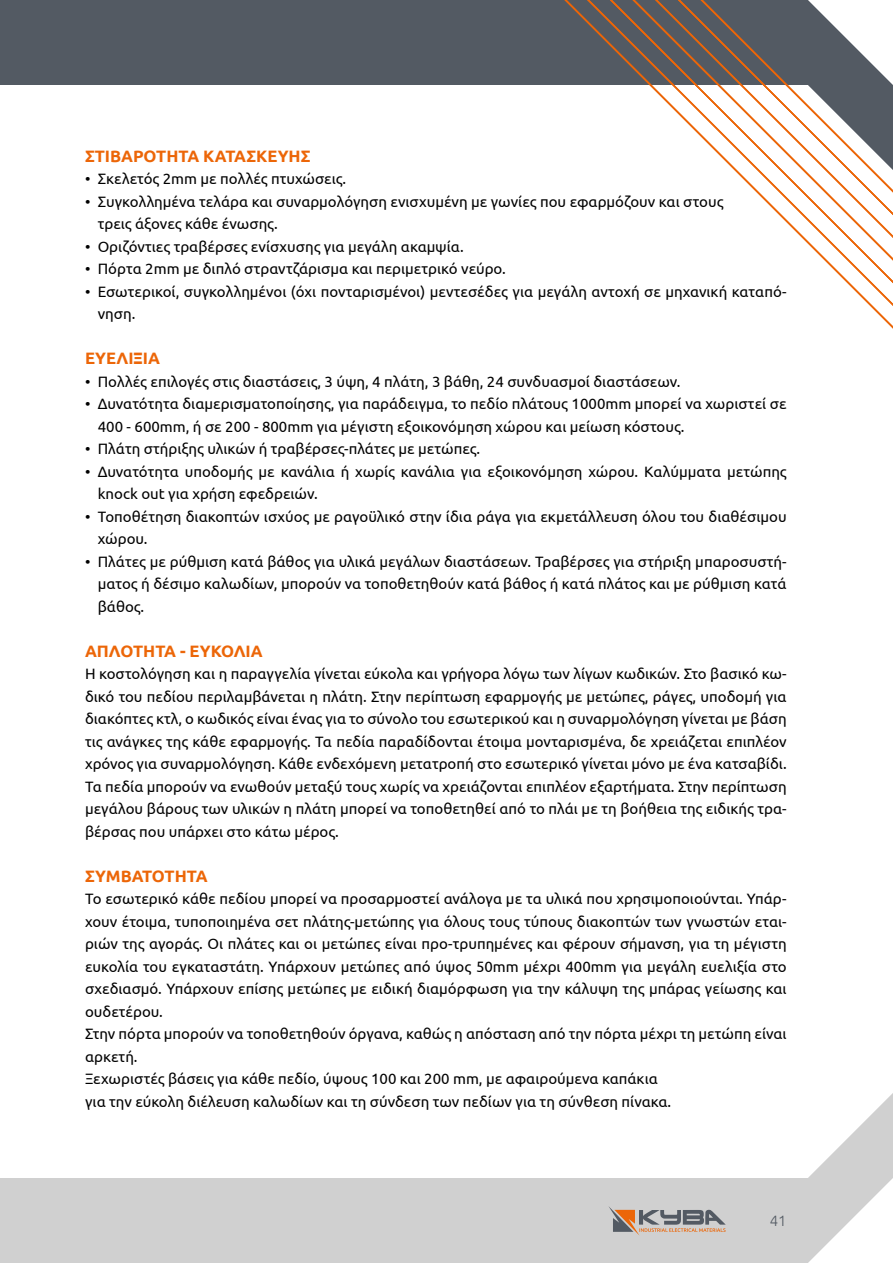
<style>
.page{position:relative;width:893px;height:1263px;background:#fff}
.page>*{position:absolute;margin:0;border:0;box-sizing:border-box;transform-origin:0 0}
.t1{font:700 16.5px "Ubuntu";color:#ec6608}
.t2{font:15px/22.5px "Ubuntu";color:#000}
.t3{font:300 15px "Ubuntu";color:#535a63}
</style>
<div class="page">
<div style="left:0;top:1178px;width:893px;height:85px;background:#d0d0d0"></div>
<div style="left:0;top:0;width:893px;height:85px;background:#535a63"></div>
<svg style="left:808px;top:1093px;width:85px;height:170px"></svg>
<svg style="left:608px;top:1206px;width:118px;height:29px"></svg>
<svg style="left:564px;top:0;width:329px;height:329px"></svg>
<p class="t1" style="left:85px;top:146px;width:227px">ΣΤΙΒΑΡΟΤΗΤΑ ΚΑΤΑΣΚΕΥΗΣ</p>
<p class="t2" style="left:85px;top:167px;width:263px">• Σκελετός 2mm με πολλές πτυχώσεις.</p>
<p class="t2" style="left:98px;top:190px;width:627px;text-indent:-13px">• Συγκολλημένα τελάρα και συναρμολόγηση ενισχυμένη με γωνίες που εφαρμόζουν και στους τρεις άξονες κάθε ένωσης.</p>
<p class="t2" style="left:85px;top:235px;width:380px">• Οριζόντιες τραβέρσες ενίσχυσης για μεγάλη ακαμψία.</p>
<p class="t2" style="left:85px;top:257px;width:422px">• Πόρτα 2mm με διπλό στραντζάρισμα και περιμετρικό νεύρο.</p>
<p class="t2" style="left:98px;top:280px;width:690px;text-indent:-13px">• Εσωτερικοί, συγκολλημένοι (όχι πονταρισμένοι) μεντεσέδες για μεγάλη αντοχή σε μηχανική καταπό&shy;νηση.</p>
<p class="t1" style="left:85px;top:348px;width:76px">ΕΥΕΛΙΞΙΑ</p>
<p class="t2" style="left:85px;top:370px;width:597px">• Πολλές επιλογές στις διαστάσεις, 3 ύψη, 4 πλάτη, 3 βάθη, 24 συνδυασμοί διαστάσεων.</p>
<p class="t2" style="left:98px;top:392px;width:690px;text-indent:-13px">• Δυνατότητα διαμερισματοποίησης, για παράδειγμα, το πεδίο πλάτους 1000mm μπορεί να χωριστεί σε<br>400 - 600mm, ή σε 200 - 800mm για μέγιστη εξοικονόμηση χώρου και μείωση κόστους.</p>
<p class="t2" style="left:85px;top:437px;width:397px">• Πλάτη στήριξης υλικών ή τραβέρσες-πλάτες με μετώπες.</p>
<p class="t2" style="left:98px;top:460px;width:690px;text-indent:-13px">• Δυνατότητα υποδομής με κανάλια ή χωρίς κανάλια για εξοικονόμηση χώρου. Καλύμματα μετώπης knock out για χρήση εφεδρειών.</p>
<p class="t2" style="left:98px;top:505px;width:690px;text-indent:-13px">• Τοποθέτηση διακοπτών ισχύος με ραγοϋλικό στην ίδια ράγα για εκμετάλλευση όλου του διαθέσιμου χώρου.</p>
<p class="t2" style="left:98px;top:550px;width:690px;text-align:justify;text-indent:-13px">• Πλάτες με ρύθμιση κατά βάθος για υλικά μεγάλων διαστάσεων. Τραβέρσες για στήριξη μπαροσυστή&shy;ματος ή δέσιμο καλωδίων, μπορούν να τοποθετηθούν κατά βάθος ή κατά πλάτος και με ρύθμιση κατά βάθος.</p>
<p class="t1" style="left:85px;top:641px;width:179px">ΑΠΛΟΤΗΤΑ - ΕΥΚΟΛΙΑ</p>
<p class="t2" style="left:85px;top:662px;width:703px;text-align:justify">Η κοστολόγηση και η παραγγελία γίνεται εύκολα και γρήγορα λόγω των λίγων κωδικών. Στο βασικό κω&shy;δικό του πεδίου περιλαμβάνεται η πλάτη. Στην περίπτωση εφαρμογής με μετώπες, ράγες, υποδομή για διακόπτες κτλ, ο κωδικός είναι ένας για το σύνολο του εσωτερικού και η συναρμολόγηση γίνεται με βάση τις ανάγκες της κάθε εφαρμογής. Τα πεδία παραδίδονται έτοιμα μονταρισμένα, δε χρειάζεται επιπλέον χρόνος για συναρμολόγηση. Κάθε ενδεχόμενη μετατροπή στο εσωτερικό γίνεται μόνο με ένα κατσαβίδι.<br>Τα πεδία μπορούν να ενωθούν μεταξύ τους χωρίς να χρειάζονται επιπλέον εξαρτήματα. Στην περίπτωση μεγάλου βάρους των υλικών η πλάτη μπορεί να τοποθετηθεί από το πλάι με τη βοήθεια της ειδικής τρα&shy;βέρσας που υπάρχει στο κάτω μέρος.</p>
<p class="t1" style="left:85px;top:866px;width:124px">ΣΥΜΒΑΤΟΤΗΤΑ</p>
<p class="t2" style="left:85px;top:887px;width:703px">Το εσωτερικό κάθε πεδίου μπορεί να προσαρμοστεί ανάλογα με τα υλικά που χρησιμοποιούνται. Υπάρ&shy;χουν έτοιμα, τυποποιημένα σετ πλάτης-μετώπης για όλους τους τύπους διακοπτών των γνωστών εται&shy;ριών της αγοράς. Οι πλάτες και οι μετώπες είναι προ-τρυπημένες και φέρουν σήμανση, για τη μέγιστη ευκολία του εγκαταστάτη. Υπάρχουν μετώπες από ύψος 50mm μέχρι 400mm για μεγάλη ευελιξία στο σχεδιασμό. Υπάρχουν επίσης μετώπες με ειδική διαμόρφωση για την κάλυψη της μπάρας γείωσης και ουδετέρου.<br>Στην πόρτα μπορούν να τοποθετηθούν όργανα, καθώς η απόσταση από την πόρτα μέχρι τη μετώπη είναι αρκετή.<br>Ξεχωριστές βάσεις για κάθε πεδίο, ύψους 100 και 200 mm, με αφαιρούμενα καπάκια<br>για την εύκολη διέλευση καλωδίων και τη σύνδεση των πεδίων για τη σύνθεση πίνακα.</p>
<p class="t3" style="left:770px;top:1212px;width:18px">41</p>
</div>
